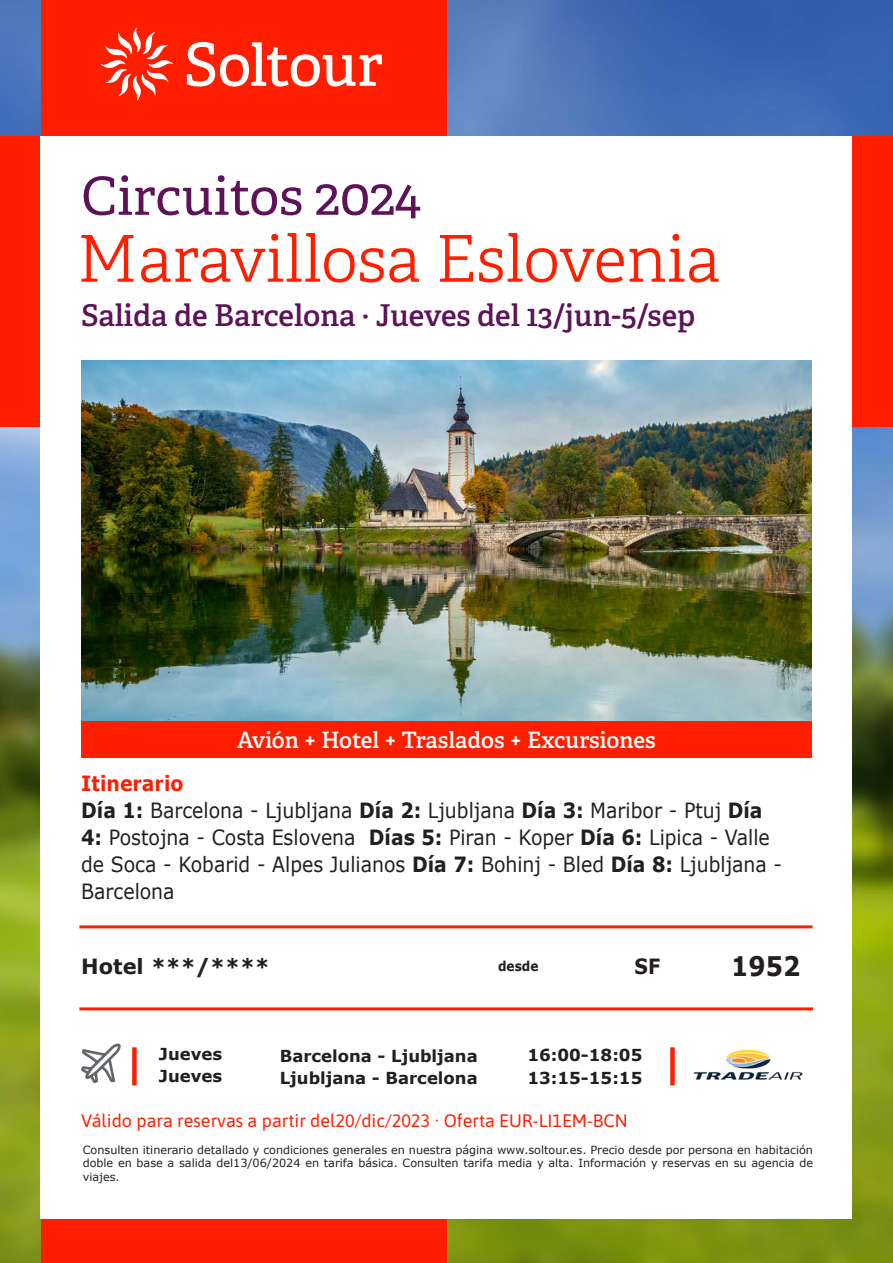
<style>
.page{position:relative;width:893px;height:1263px;background:#fff}
.page>*{position:absolute;margin:0;border:0;box-sizing:border-box;transform-origin:0 0}
.t1{font:300 64.5px "Adelle";color:#ff1e00}
.t2{font:52.5px "Adelle";color:#5e1258}
.t3{font:600 30px "Adelle";color:#5e1258}
.t4{font:700 27px "Verdana";color:#231f20;scale:.9 1}
.t5{font:600 22.5px "Adelle";color:#fff}
.t6{font:21px/27px "Verdana";color:#231f20;scale:.9 1}
.t7{font:700 21px "Verdana";color:#231f20}
.t8{font:700 21px "Verdana";color:#ff1e00;scale:.9 1}
.t9{font:700 21px "Verdana";color:#231f20;scale:.9 1}
.t10{font:18px "Asap";color:#ff1e00}
.t11{font:700 16.5px "Verdana";color:#231f20}
.t12{font:700 13.5px "Verdana";color:#231f20;scale:.9 1}
.t13{font:11.25px/13.5px "Verdana";color:#231f20;text-align:justify}
.s1{font-weight:700}
</style>
<div class="page">
<img style="left:0;top:0;width:893px;height:1263px">
<div style="left:0;top:136px;width:893px;height:291px;background:#ff1e00"></div>
<div style="left:41px;top:0;width:406px;height:1263px;background:#ff1e00"></div>
<svg style="left:100px;top:27px;width:282px;height:74px"></svg>
<div style="left:40px;top:136px;width:811px;height:1082px;background:#fff"></div>
<img style="left:81px;top:361px;width:731px;height:361px">
<div style="left:81px;top:722px;width:731px;height:36px;background:#ff1e00"></div>
<svg style="left:81px;top:1043px;width:40px;height:41px"></svg>
<div style="left:132px;top:1047px;width:5px;height:38px;background:#ff1e00"></div>
<div style="left:670px;top:1047px;width:5px;height:38px;background:#ff1e00"></div>
<img style="left:693px;top:1049px;width:110px;height:31px">
<hr style="left:79px;top:925px;width:733px;height:3px;background:#ff1e00">
<hr style="left:79px;top:1007px;width:734px;height:3px;background:#ff1e00">
<p class="t2" style="left:81px;top:164px;width:342px">Circuitos 2024</p>
<p class="t1" style="left:77px;top:220px;width:645px">Maravillosa Eslovenia</p>
<p class="t3" style="left:81px;top:297px;width:616px">Salida de Barcelona · Jueves del 13/jun-5/sep</p>
<p class="t5" style="left:237px;top:726px;width:420px">Avión + Hotel + Traslados + Excursiones</p>
<p class="t8" style="left:81px;top:768px;width:115px">Itinerario</p>
<p class="t6" style="left:81px;top:796px;width:780px"><span class="s1">Día 1:</span> Barcelona - Ljubljana <span class="s1">Día 2:</span> Ljubljana <span class="s1">Día 3:</span> Maribor - Ptuj <span class="s1">Día 4:</span> Postojna - Costa Eslovena <span class="s1">Días 5:</span> Piran - Koper <span class="s1">Día 6:</span> Lipica - Valle de Soca - Kobarid - Alpes Julianos <span class="s1">Día 7:</span> Bohinj - Bled <span class="s1">Día 8:</span> Ljubljana - Barcelona</p>
<p class="t7" style="left:81px;top:951px;width:190px">Hotel ***/****</p>
<p class="t12" style="left:498px;top:956px;width:46px">desde</p>
<p class="t9" style="left:635px;top:951px;width:30px">SF</p>
<p class="t4" style="left:731px;top:947px;width:78px">1952</p>
<p class="t11" style="left:159px;top:1042px;width:65px">Jueves</p>
<p class="t11" style="left:159px;top:1064px;width:65px">Jueves</p>
<p class="t11" style="left:280px;top:1044px;width:199px">Barcelona - Ljubljana</p>
<p class="t11" style="left:280px;top:1066px;width:199px">Ljubljana - Barcelona</p>
<p class="t11" style="left:527px;top:1043px;width:117px">16:00-18:05</p>
<p class="t11" style="left:527px;top:1066px;width:117px">13:15-15:15</p>
<p class="t10" style="left:81px;top:1108px;width:548px">Válido para reservas a partir del20/dic/2023 · Oferta EUR-LI1EM-BCN</p>
<p class="t13" style="left:83px;top:1142px;width:732px">Consulten itinerario detallado y condiciones generales en nuestra página www.soltour.es. Precio desde por persona en habitación doble en base a salida del13/06/2024 en tarifa básica. Consulten tarifa media y alta. Información y reservas en su agencia de viajes.</p>
</div>
